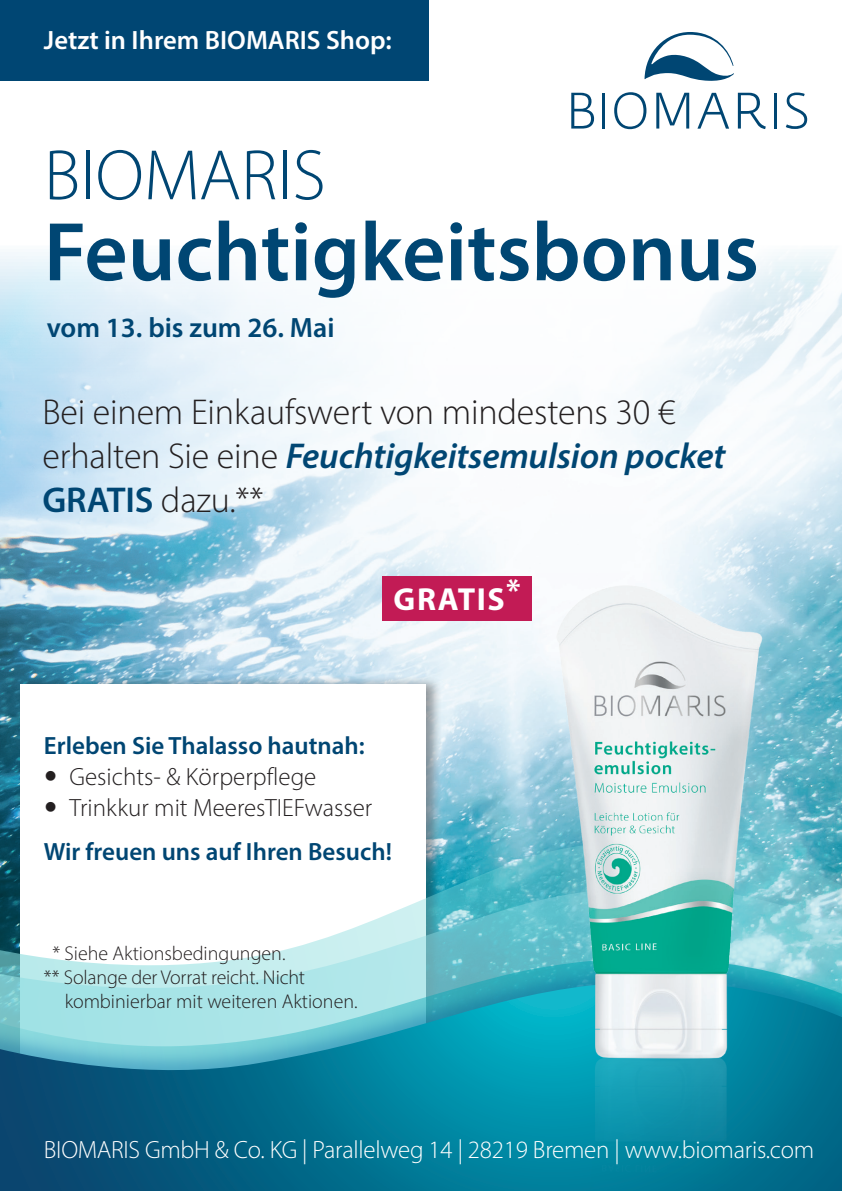
<style>
.page{position:relative;width:842px;height:1191px;background:#fff}
.page>*{position:absolute;margin:0;border:0;box-sizing:border-box;transform-origin:0 0}
.t1{font:600 84px "Myriad Pro";color:#004673}
.t2{font:300 72px "Myriad Pro";color:#004673}
.t3{font:300 36px/44px "Myriad Pro";letter-spacing:-.005em;color:#231f20}
.t4{font:700 32px "Myriad Pro";letter-spacing:.05em;color:#fff}
.t5{font:600 28px "Myriad Pro";color:#004673}
.t6{font:600 26.6px "Myriad Pro";color:#fff}
.t7{font:300 25px "Myriad Pro";letter-spacing:-.01em;color:#fff}
.t8{font:600 25px "Myriad Pro";color:#004673}
.t9{font:300 25px/31px "Myriad Pro";color:#231f20}
.t10{font:300 20px "Myriad Pro";color:#231f20}
.s1{font-weight:600;font-style:italic;color:#004673}
.s2{font-weight:600;color:#004673}
</style>
<div class="page">
<img style="left:0;top:252px;width:842px;height:589px">
<div style="left:19px;top:676px;width:423px;height:432px;background:#231f20;opacity:.41"></div>
<div style="left:20px;top:685px;width:405px;height:413px;background:#fff"></div>
<svg style="left:0;top:841px;width:842px;height:117px"></svg>
<div style="left:0;top:958px;width:842px;height:233px;background:#81bce1;opacity:.75"></div>
<svg style="left:0;top:981px;width:842px;height:100px;background:#52b3c3"></svg>
<div style="left:0;top:0;width:428px;height:80px;background:#004673"></div>
<svg style="left:644px;top:32px;width:90px;height:49px"></svg>
<svg style="left:571px;top:93px;width:23px;height:36px"></svg>
<hr style="left:602px;top:93px;width:3px;height:36px;background:#004673">
<svg style="left:697px;top:93px;width:32px;height:36px"></svg>
<svg style="left:738px;top:93px;width:28px;height:36px"></svg>
<hr style="left:774px;top:93px;width:3px;height:36px;background:#004673">
<svg style="left:786px;top:93px;width:21px;height:36px"></svg>
<svg style="left:614px;top:92px;width:32px;height:37px"></svg>
<svg style="left:656px;top:93px;width:33px;height:36px"></svg>
<img style="left:542px;top:578px;width:240px;height:613px">
<div style="left:382px;top:576px;width:149px;height:44px;background:#c21b55"></div>
<p class="t6" style="left:44px;top:23px;width:349px">Jetzt in Ihrem BIOMARIS Shop:</p>
<h2 class="t2" style="left:44px;top:132px;width:283px">BIOMARIS</h2>
<h1 class="t1" style="left:44px;top:199px;width:716px">Feuchtigkeitsbonus</h1>
<p class="t5" style="left:47px;top:309px;width:289px">vom 13. bis zum 26. Mai</p>
<p class="t3" style="left:43px;top:390px;width:684px">Bei einem Einkaufswert von mindestens 30 € erhalten Sie eine <span class="s1">Feuchtigkeitsemulsion pocket<br></span><span class="s2">GRATIS</span> dazu.**</p>
<p class="t4" style="left:394px;top:578px;width:129px">GRATIS*</p>
<p class="t8" style="left:44px;top:729px;width:322px">Erleben Sie Thalasso hautnah:</p>
<p class="t9" style="left:69px;top:760px;width:304px">Gesichts- &amp; Körperpflege<br>Trinkkur mit MeeresTIEFwasser</p>
<p class="t8" style="left:44px;top:835px;width:349px">Wir freuen uns auf Ihren Besuch!</p>
<p class="t10" style="left:53px;top:941px;width:234px">* Siehe Aktionsbedingungen.</p>
<p class="t10" style="left:44px;top:965px;width:263px">** Solange der Vorrat reicht. Nicht</p>
<p class="t10" style="left:65px;top:989px;width:294px">kombinierbar mit weiteren Aktionen.</p>
<p class="t7" style="left:44px;top:1134px;width:772px">BIOMARIS GmbH &amp; Co. KG | Parallelweg 14 | 28219 Bremen | www.biomaris.com</p>
</div>
